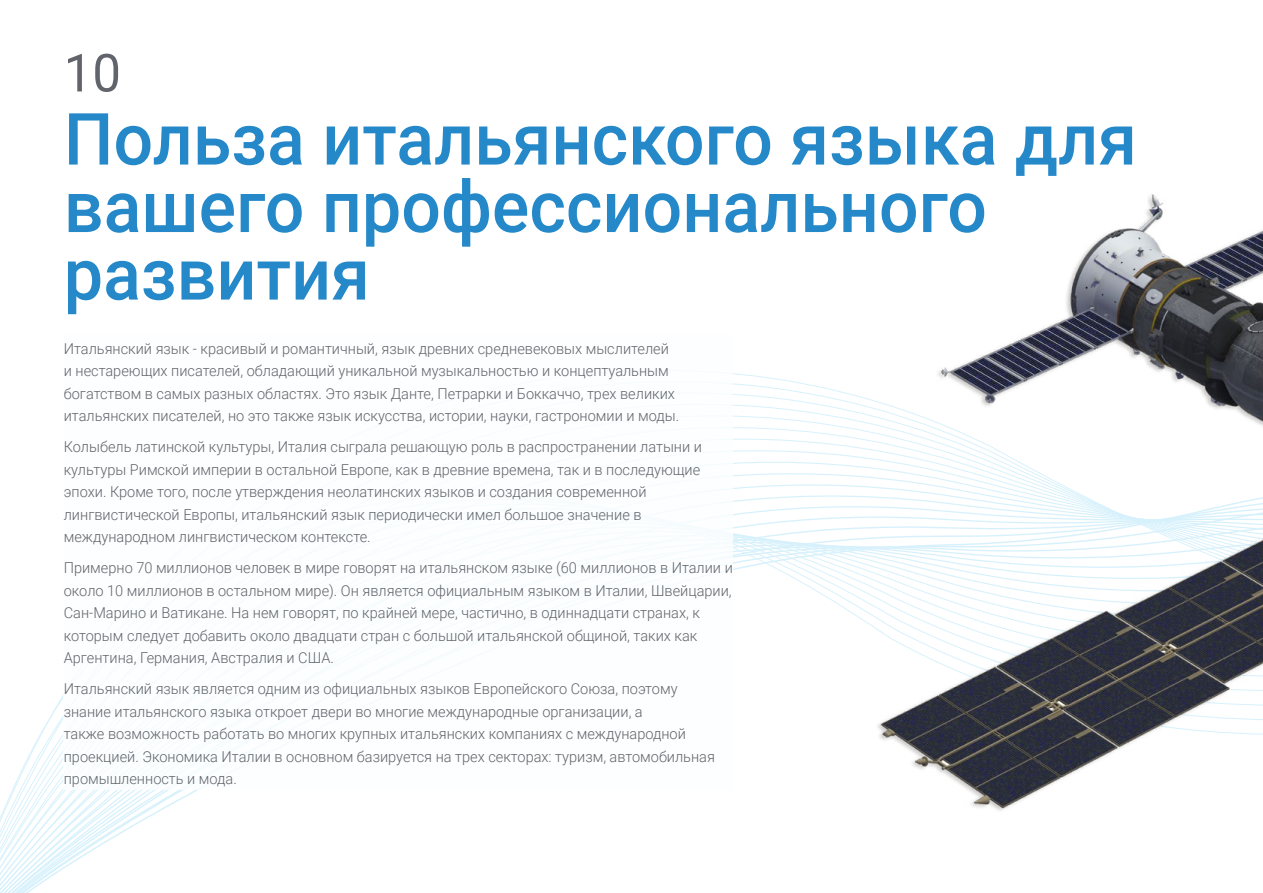
<style>
.page{position:relative;width:1263px;height:893px;background:#fff}
.page>*{position:absolute;margin:0;border:0;box-sizing:border-box;transform-origin:0 0}
.t1{font:500 72px/67.5px "Roboto";color:#2488c9}
.t2{font:52.5px "Roboto";color:#61646a}
.t3{font:300 15px/22.5px "Roboto";color:#61646a}
</style>
<div class="page">
<svg style="left:0;top:373px;width:862px;height:520px"></svg>
<div style="left:64px;top:334px;width:669px;height:456px;background:#fcfeff"></div>
<img style="left:862px;top:194px;width:401px;height:617px">
<h2 class="t2" style="left:64px;top:36px;width:59px">10</h2>
<h1 class="t1" style="left:64px;top:103px;width:1075px">Польза итальянского языка для вашего профессионального развития</h1>
<p class="t3" style="left:64px;top:336px;width:617px">Итальянский язык - красивый и романтичный, язык древних средневековых мыслителей и нестареющих писателей, обладающий уникальной музыкальностью и концептуальным богатством в самых разных областях. Это язык Данте, Петрарки и Боккаччо, трех великих итальянских писателей, но это также язык искусства, истории, науки, гастрономии и моды.</p>
<p class="t3" style="left:64px;top:435px;width:640px">Колыбель латинской культуры, Италия сыграла решающую роль в распространении латыни и культуры Римской империи в остальной Европе, как в древние времена, так и в последующие эпохи. Кроме того, после утверждения неолатинских языков и создания современной лингвистической Европы, итальянский язык периодически имел большое значение в международном лингвистическом контексте.</p>
<p class="t3" style="left:64px;top:556px;width:670px">Примерно 70 миллионов человек в мире говорят на итальянском языке (60 миллионов в Италии и около 10 миллионов в остальном мире). Он является официальным языком в Италии, Швейцарии, Сан-Марино и Ватикане. На нем говорят, по крайней мере, частично, в одиннадцати странах, к которым следует добавить около двадцати стран с большой итальянской общиной, таких как Аргентина, Германия, Австралия и США.</p>
<p class="t3" style="left:64px;top:677px;width:653px">Итальянский язык является одним из официальных языков Европейского Союза, поэтому знание итальянского языка откроет двери во многие международные организации, а<br>также возможность работать во многих крупных итальянских компаниях с международной проекцией. Экономика Италии в основном базируется на трех секторах: туризм, автомобильная промышленность и мода.</p>
</div>
